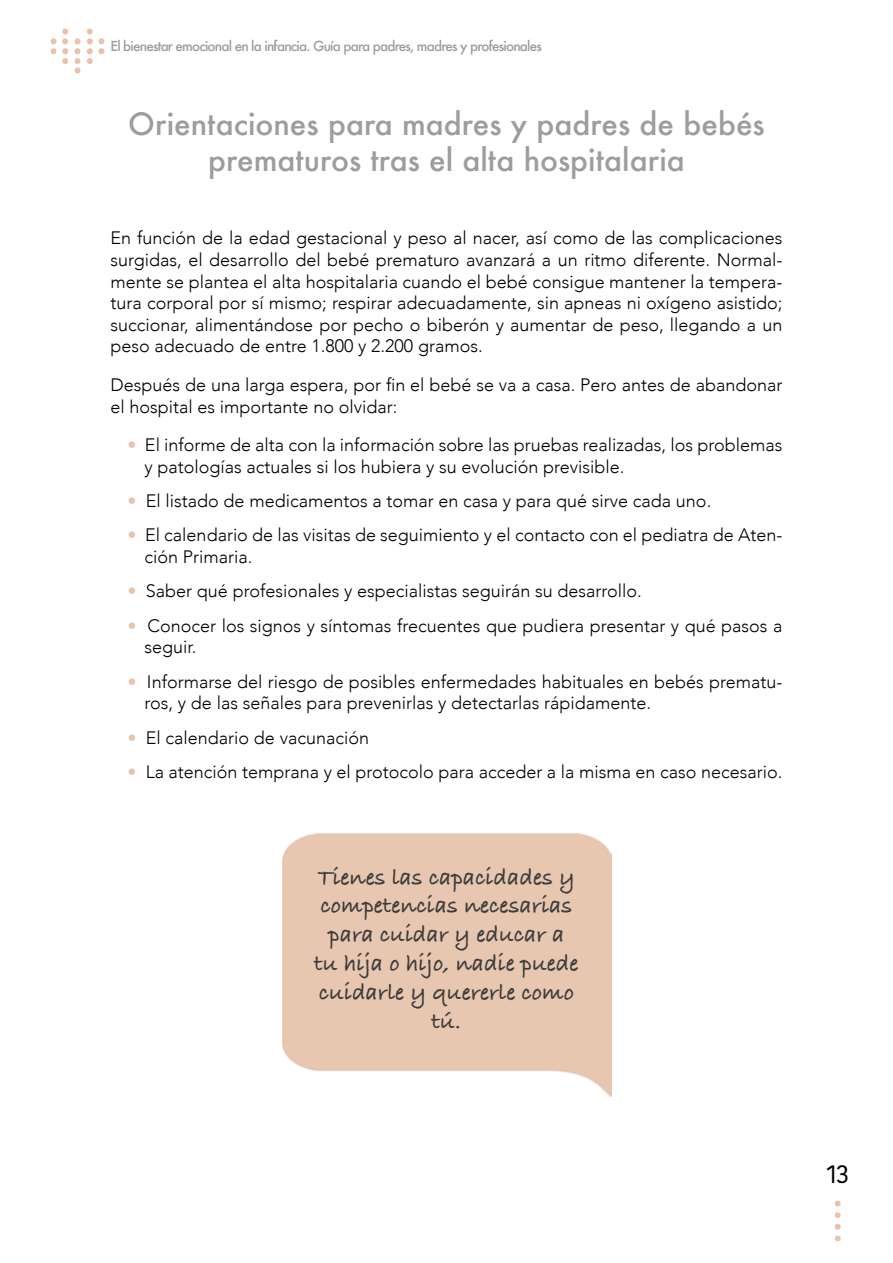
<style>
.page{position:relative;width:893px;height:1263px;background:#fff}
.page>*{position:absolute;margin:0;border:0;box-sizing:border-box;transform-origin:0 0}
.t1{font:500 30px/36px "Futura";color:#9d9d9c;text-align:center}
.t2{font:27px "Kohinoor Devanagari";color:#000}
.t3{font:700 24px/28.8px "Bradley Hand ITCTT";color:#3c3c3b;text-align:center}
.t4{font:300 18px/21.6px "Avenir";color:#000}
.t5{font:500 13.5px "Futura";letter-spacing:-.06em;color:#9d9d9c}
.s1{color:#e9c2ab}
</style>
<div class="page">
<svg style="left:835px;top:1200px;width:6px;height:6px"></svg>
<svg style="left:835px;top:1212px;width:6px;height:6px"></svg>
<svg style="left:835px;top:1224px;width:6px;height:17px"></svg>
<svg style="left:87px;top:38px;width:17px;height:26px"></svg>
<svg style="left:75px;top:38px;width:5px;height:35px"></svg>
<svg style="left:51px;top:38px;width:17px;height:26px"></svg>
<div style="left:87px;top:28px;width:6px;height:7px;background:#e9c2ab;border-radius:50%"></div>
<div style="left:62px;top:28px;width:6px;height:7px;background:#e9c2ab;border-radius:50%"></div>
<img style="left:282px;top:834px;width:330px;height:263px">
<p class="t5" style="left:111px;top:37px;width:433px">El bienestar emocional en la infancia. Guía para padres, madres y profesionales</p>
<h1 class="t1" style="left:128px;top:106px;width:638px">Orientaciones para madres y padres de bebés prematuros tras el alta hospitalaria</h1>
<p class="t4" style="left:111px;top:227px;width:673px;text-align:justify">En función de la edad gestacional y peso al nacer, así como de las complicaciones surgidas, el desarrollo del bebé prematuro avanzará a un ritmo diferente. Normal&shy;mente se plantea el alta hospitalaria cuando el bebé consigue mantener la tempera&shy;tura corporal por sí mismo; respirar adecuadamente, sin apneas ni oxígeno asistido; succionar, alimentándose por pecho o biberón y aumentar de peso, llegando a un peso adecuado de entre 1.800 y 2.200 gramos.</p>
<p class="t4" style="left:111px;top:374px;width:673px">Después de una larga espera, por fin el bebé se va a casa. Pero antes de abandonar el hospital es importante no olvidar:</p>
<p class="t4" style="left:145px;top:434px;width:639px;text-indent:-17px"><span class="s1">•</span> El informe de alta con la información sobre las pruebas realizadas, los problemas y patologías actuales si los hubiera y su evolución previsible.</p>
<p class="t4" style="left:128px;top:490px;width:585px"><span class="s1">•</span> El listado de medicamentos a tomar en casa y para qué sirve cada uno.</p>
<p class="t4" style="left:145px;top:524px;width:639px;text-indent:-17px"><span class="s1">•</span> El calendario de las visitas de seguimiento y el contacto con el pediatra de Aten&shy;ción Primaria.</p>
<p class="t4" style="left:128px;top:580px;width:516px"><span class="s1">•</span> Saber qué profesionales y especialistas seguirán su desarrollo.</p>
<p class="t4" style="left:145px;top:615px;width:639px;text-indent:-17px"><span class="s1">•</span> Conocer los signos y síntomas frecuentes que pudiera presentar y qué pasos a seguir.</p>
<p class="t4" style="left:145px;top:671px;width:639px;text-indent:-17px"><span class="s1">•</span> Informarse del riesgo de posibles enfermedades habituales en bebés prematu&shy;ros, y de las señales para prevenirlas y detectarlas rápidamente.</p>
<p class="t4" style="left:128px;top:727px;width:243px"><span class="s1">•</span> El calendario de vacunación</p>
<p class="t4" style="left:128px;top:761px;width:656px"><span class="s1">•</span> La atención temprana y el protocolo para acceder a la misma en caso necesario.</p>
<h3 class="t3" style="left:314px;top:861px;width:266px">Tienes las capacidades y competencias necesarias para cuidar y educar a tu hija o hijo, nadie puede cuidarle y quererle como tú.</h3>
<h2 class="t2" style="left:826px;top:1157px;width:24px">13</h2>
</div>
